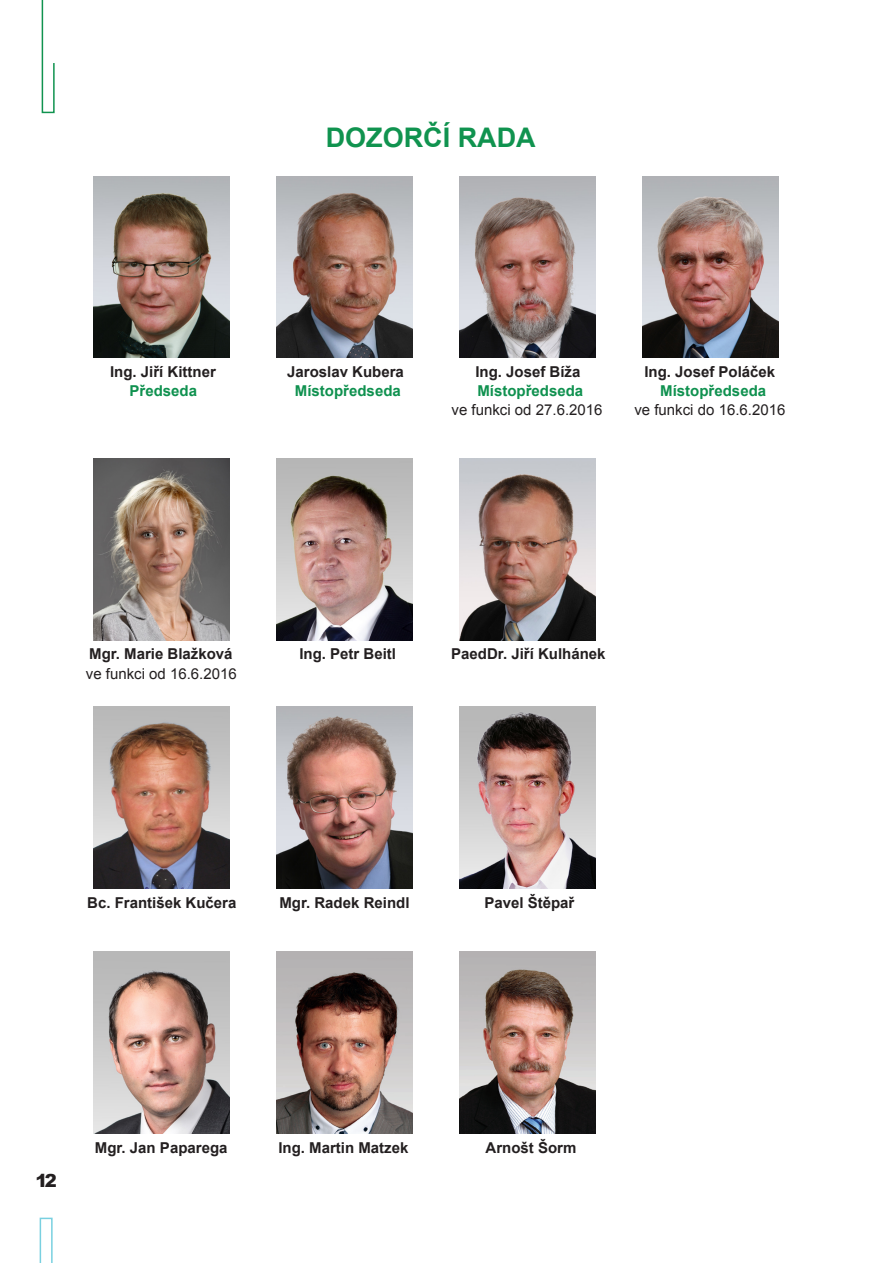
<style>
.page{position:relative;width:893px;height:1263px;background:#fff}
.page>*{position:absolute;margin:0;border:0;box-sizing:border-box;transform-origin:0 0}
.nadpis{font:700 27px "Arial";color:#10934f}
.t1{font:900 18px "Arial";color:#231f20}
.t2{font:700 15px "Arial";color:#231f20}
.t3{font:15px "Arial";color:#231f20}
.mini_nadpis{font:700 15px "Arial";color:#0f914f}
</style>
<div class="page">
<svg style="left:39px;top:1217px;width:14px;height:46px"></svg>
<svg style="left:41px;top:0;width:14px;height:114px"></svg>
<img style="left:642px;top:176px;width:136px;height:181px">
<img style="left:459px;top:176px;width:136px;height:181px">
<img style="left:94px;top:458px;width:135px;height:182px">
<img style="left:276px;top:707px;width:136px;height:182px">
<img style="left:459px;top:952px;width:136px;height:181px">
<img style="left:94px;top:176px;width:136px;height:181px">
<img style="left:276px;top:176px;width:136px;height:181px">
<img style="left:459px;top:458px;width:136px;height:182px">
<img style="left:276px;top:458px;width:136px;height:182px">
<img style="left:94px;top:707px;width:136px;height:182px">
<img style="left:94px;top:952px;width:136px;height:181px">
<img style="left:459px;top:707px;width:136px;height:182px">
<img style="left:276px;top:952px;width:136px;height:181px">
<p class="nadpis" style="left:326px;top:120px;width:211px">DOZORČÍ RADA</p>
<p class="t2" style="left:110px;top:361px;width:107px">Ing. Jiří Kittner</p>
<p class="mini_nadpis" style="left:130px;top:381px;width:69px">Předseda</p>
<p class="t2" style="left:287px;top:361px;width:118px">Jaroslav Kubera</p>
<p class="mini_nadpis" style="left:295px;top:381px;width:107px">Místopředseda</p>
<p class="t2" style="left:475px;top:361px;width:107px">Ing. Josef Bíža</p>
<p class="t3" style="left:452px;top:400px;width:152px">ve funkci od 27.6.2016</p>
<p class="mini_nadpis" style="left:477px;top:381px;width:107px">Místopředseda</p>
<p class="t2" style="left:644px;top:361px;width:132px">Ing. Josef Poláček</p>
<p class="mini_nadpis" style="left:660px;top:381px;width:107px">Místopředseda</p>
<p class="t3" style="left:634px;top:400px;width:152px">ve funkci do 16.6.2016</p>
<p class="t2" style="left:89px;top:644px;width:145px">Mgr. Marie Blažková</p>
<p class="t3" style="left:86px;top:664px;width:152px">ve funkci od 16.6.2016</p>
<p class="t2" style="left:299px;top:644px;width:98px">Ing. Petr Beitl</p>
<p class="t2" style="left:451px;top:644px;width:156px">PaedDr. Jiří Kulhánek</p>
<p class="t2" style="left:87px;top:892px;width:151px">Bc. František Kučera</p>
<p class="t2" style="left:279px;top:892px;width:132px">Mgr. Radek Reindl</p>
<p class="t2" style="left:484px;top:892px;width:92px">Pavel Štěpař</p>
<p class="t1" style="left:35px;top:1167px;width:23px">12</p>
<p class="t2" style="left:95px;top:1137px;width:134px">Mgr. Jan Paparega</p>
<p class="t2" style="left:278px;top:1137px;width:132px">Ing. Martin Matzek</p>
<p class="t2" style="left:486px;top:1137px;width:92px">Arnošt Šorm</p>
</div>
